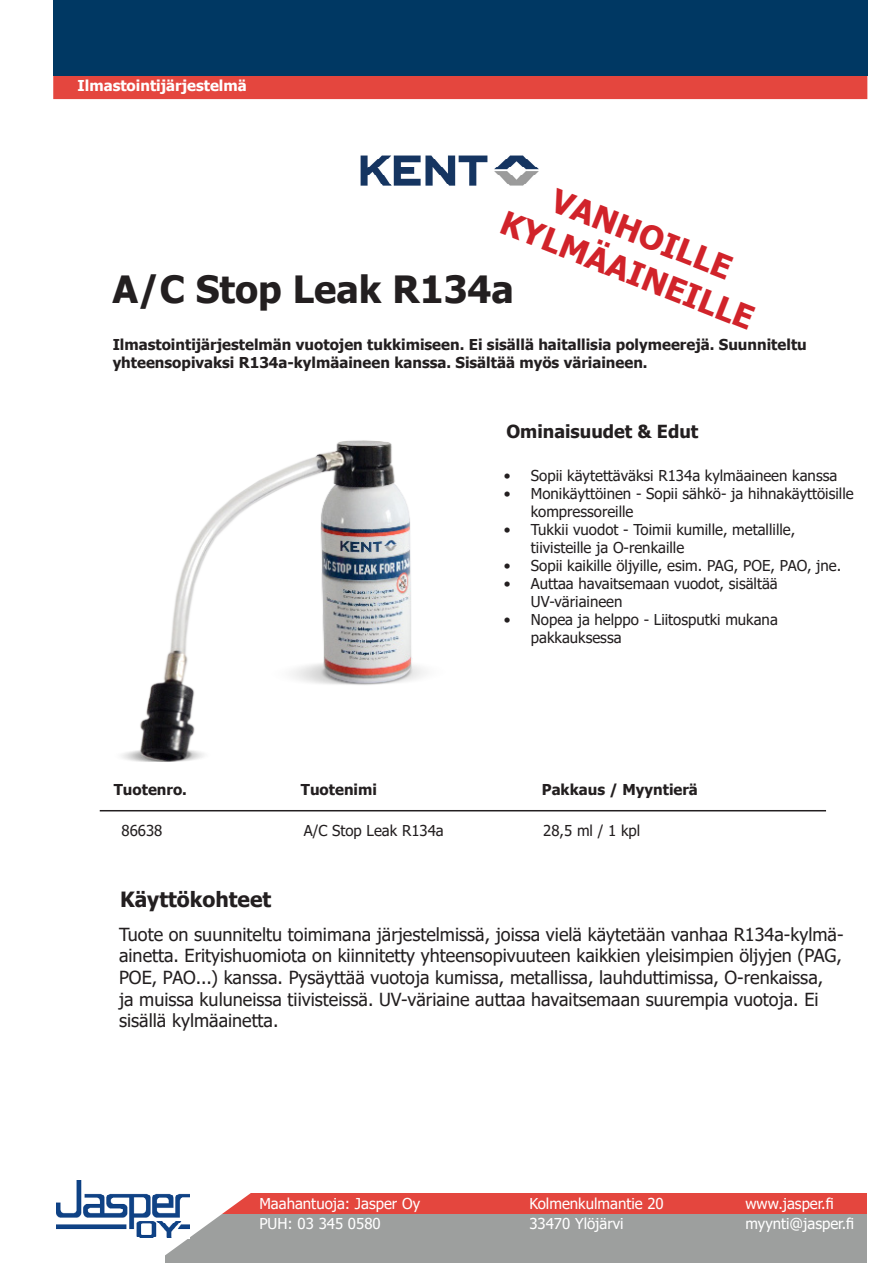
<style>
.page{position:relative;width:893px;height:1263px;background:#fff}
.page>*{position:absolute;margin:0;border:0;box-sizing:border-box;transform-origin:0 0}
.t1{font:700 37.5px "Tahoma";color:#231f20}
.t2{font:700 32.4px "Tahoma";color:#d1232a}
.t3{font:700 21px "Tahoma";color:#231f20}
.t4{font:18px/21.6px "Tahoma";color:#231f20}
.t5{font:700 18px "Tahoma";color:#231f20}
.t6{font:15px/18px "Tahoma";color:#231f20}
.t7{font:700 15px/18px "Tahoma";color:#231f20}
.t8{font:15px "Tahoma";color:#fff}
.t9{font:700 15px "Tahoma";color:#fff}
</style>
<div class="page">
<div style="left:165px;top:1193px;width:702px;height:22px;background:#e4463e"></div>
<div style="left:165px;top:1214px;width:702px;height:49px;background:#9d9f9e"></div>
<svg style="left:76px;top:1180px;width:175px;height:76px;fill:#fff"></svg>
<img style="left:56px;top:1181px;width:134px;height:57px">
<div style="left:53px;top:76px;width:814px;height:23px;background:#e4463e"></div>
<hr style="left:100px;top:810px;width:726px;height:1px;background:#231f20">
<div style="left:53px;top:0;width:814px;height:76px;background:#003863"></div>
<img style="left:360px;top:155px;width:179px;height:31px">
<img style="left:122px;top:440px;width:304px;height:322px">
<p class="t9" style="left:78px;top:75px;width:171px">Ilmastointijärjestelmä</p>
<p class="t2" style="left:562px;top:177px;width:193px;rotate:22deg">VANHOILLE</p>
<p class="t2" style="left:511px;top:199px;width:271px;rotate:22deg">KYLMÄAINEILLE</p>
<p class="t1" style="left:112px;top:263px;width:403px">A/C Stop Leak R134a</p>
<p class="t7" style="left:113px;top:336px;width:696px">Ilmastointijärjestelmän vuotojen tukkimiseen. Ei sisällä haitallisia polymeerejä. Suunniteltu yhteensopivaksi R134a-kylmäaineen kanssa. Sisältää myös väriaineen.</p>
<p class="t5" style="left:506px;top:419px;width:194px">Ominaisuudet &amp; Edut</p>
<p class="t6" style="left:504px;top:467px;width:335px">• Sopii käytettäväksi R134a kylmäaineen kanssa</p>
<p class="t6" style="left:531px;top:485px;width:324px;text-indent:-27px">• Monikäyttöinen - Sopii sähkö- ja hihnakäyttöisille kompressoreille</p>
<p class="t6" style="left:531px;top:521px;width:266px;text-indent:-27px">• Tukkii vuodot - Toimii kumille, metallille, tiivisteille ja O-renkaille</p>
<p class="t6" style="left:504px;top:557px;width:339px">• Sopii kaikille öljyille, esim. PAG, POE, PAO, jne.</p>
<p class="t6" style="left:531px;top:575px;width:248px;text-indent:-27px">• Auttaa havaitsemaan vuodot, sisältää<br>UV-väriaineen</p>
<p class="t6" style="left:531px;top:611px;width:248px;text-indent:-27px">• Nopea ja helppo - Liitosputki mukana pakkauksessa</p>
<p class="t7" style="left:114px;top:781px;width:75px">Tuotenro.</p>
<p class="t7" style="left:301px;top:781px;width:78px">Tuotenimi</p>
<p class="t7" style="left:542px;top:781px;width:158px">Pakkaus / Myyntierä</p>
<p class="t6" style="left:122px;top:822px;width:42px">86638</p>
<p class="t6" style="left:304px;top:822px;width:142px">A/C Stop Leak R134a</p>
<p class="t6" style="left:543px;top:822px;width:99px">28,5 ml / 1 kpl</p>
<p class="t3" style="left:120px;top:884px;width:153px">Käyttökohteet</p>
<p class="t4" style="left:119px;top:924px;width:726px">Tuote on suunniteltu toimimana järjestelmissä, joissa vielä käytetään vanhaa R134a-kylmä&shy;ainetta. Erityishuomiota on kiinnitetty yhteensopivuuteen kaikkien yleisimpien öljyjen (PAG, POE, PAO...) kanssa. Pysäyttää vuotoja kumissa, metallissa, lauhduttimissa, O-renkaissa,<br>ja muissa kuluneissa tiivisteissä. UV-väriaine auttaa havaitsemaan suurempia vuotoja. Ei sisällä kylmäainetta.</p>
<p class="t8" style="left:259px;top:1194px;width:162px">Maahantuoja: Jasper Oy</p>
<p class="t8" style="left:529px;top:1194px;width:136px">Kolmenkulmantie 20</p>
<p class="t8" style="left:745px;top:1194px;width:90px">www.jasper.fi</p>
<p class="t8" style="left:259px;top:1213px;width:123px">PUH: 03 345 0580</p>
<p class="t8" style="left:529px;top:1213px;width:96px">33470 Ylöjärvi</p>
<p class="t8" style="left:745px;top:1213px;width:110px">myynti@jasper.fi</p>
</div>
